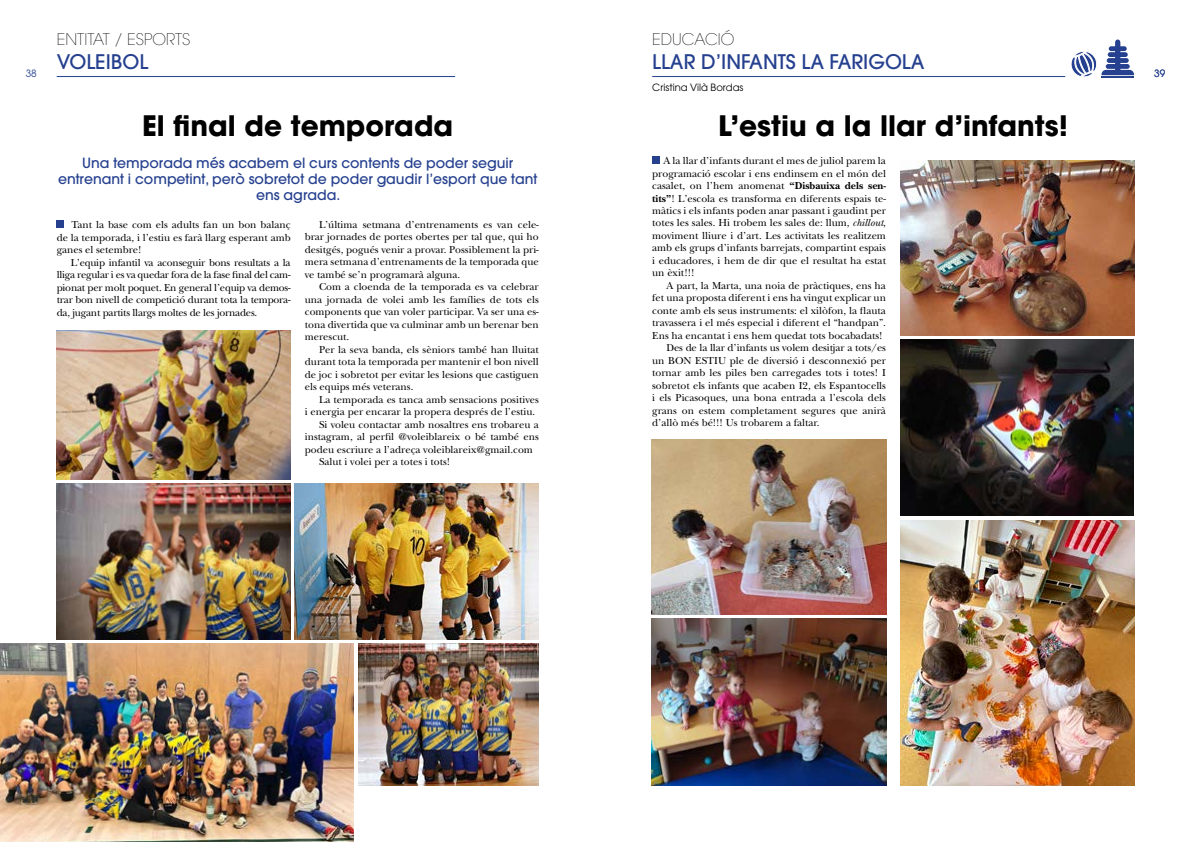
<style>
.page{position:relative;width:1191px;height:842px;background:#fff}
.page>*{position:absolute;margin:0;border:0;box-sizing:border-box;transform-origin:0 0}
.t1{font:700 28px "Avant Garde";color:#000}
.t2{font:500 20px "Avant Garde";color:#25408f}
.t3{font:200 16px "Avant Garde";color:#000}
.t4{font:500 14px/16px "Avant Garde";color:#25408f;text-align:center}
.t5{font:10.5px/12.5px "New Baskerville";color:#000;text-align:justify}
.t6{font:10px "Avant Garde";color:#000}
.t7{font:10px "Avant Garde";color:#25408f}
.s1{font-weight:700}
.s2{font-style:italic}
</style>
<div class="page">
<hr style="left:652px;top:76px;width:413px;height:1px;background:#25408f">
<hr style="left:1101px;top:76px;width:33px;height:2px;background:#25408f">
<svg style="left:1071px;top:40px;width:63px;height:37px"></svg>
<hr style="left:57px;top:76px;width:398px;height:1px;background:#25408f">
<div style="left:652px;top:157px;width:7px;height:7px;background:#25408f"></div>
<img style="left:652px;top:439px;width:234px;height:176px">
<img style="left:900px;top:160px;width:234px;height:176px">
<img style="left:900px;top:520px;width:234px;height:265px">
<img style="left:900px;top:340px;width:234px;height:175px">
<img style="left:652px;top:619px;width:234px;height:166px">
<div style="left:57px;top:221px;width:7px;height:7px;background:#25408f"></div>
<img style="left:0;top:643px;width:353px;height:199px">
<img style="left:295px;top:483px;width:244px;height:156px">
<img style="left:359px;top:643px;width:180px;height:142px">
<img style="left:57px;top:331px;width:234px;height:148px">
<img style="left:57px;top:483px;width:234px;height:156px">
<h3 class="t3" style="left:652px;top:29px;width:84px">EDUCACIÓ</h3>
<h2 class="t2" style="left:652px;top:49px;width:274px">LLAR D’INFANTS LA FARIGOLA</h2>
<h3 class="t3" style="left:57px;top:29px;width:135px">ENTITAT / ESPORTS</h3>
<h2 class="t2" style="left:57px;top:49px;width:93px">VOLEIBOL</h2>
<p class="t7" style="left:26px;top:67px;width:13px">38</p>
<p class="t7" style="left:1154px;top:67px;width:13px">39</p>
<h1 class="t1" style="left:142px;top:107px;width:312px">El final de temporada</h1>
<h3 class="t4" style="left:58px;top:154px;width:481px">Una temporada més acabem el curs contents de poder seguir entrenant i competint, però sobretot de poder gaudir l’esport que tant ens agrada.</h3>
<p class="t5" style="left:57px;top:218px;width:235px;text-indent:15px">Tant la base com els adults fan un bon balanç de la temporada, i l’estiu es farà llarg esperant amb ganes el setembre!</p>
<p class="t5" style="left:57px;top:256px;width:235px;text-indent:14px">L’equip infantil va aconseguir bons resultats a la lliga regular i es va quedar fora de la fase final del cam&shy;pionat per molt poquet. En general l’equip va demos&shy;trar bon nivell de competició durant tota la tempora&shy;da, jugant partits llargs moltes de les jornades.</p>
<p class="t5" style="left:305px;top:218px;width:235px;text-indent:14px">L’última setmana d’entrenaments es van cele&shy;brar jornades de portes obertes per tal que, qui ho desitgés, pogués venir a provar. Possiblement la pri&shy;mera setmana d’entrenaments de la temporada que ve també se’n programarà alguna.</p>
<p class="t5" style="left:305px;top:281px;width:235px;text-indent:14px">Com a cloenda de la temporada es va celebrar una jornada de volei amb les famílies de tots els components que van voler participar. Va ser una es&shy;tona divertida que va culminar amb un berenar ben merescut.</p>
<p class="t5" style="left:305px;top:343px;width:235px;text-indent:14px">Per la seva banda, els sèniors també han lluitat durant tota la temporada per mantenir el bon nivell de joc i sobretot per evitar les lesions que castiguen els equips més veterans.</p>
<p class="t5" style="left:319px;top:393px;width:221px">La temporada es tanca amb sensacions positives</p>
<p class="t5" style="left:305px;top:406px;width:232px">i energia per encarar la propera després de l’estiu.</p>
<p class="t5" style="left:319px;top:418px;width:221px">Si voleu contactar amb nosaltres ens trobareu a</p>
<p class="t5" style="left:305px;top:431px;width:235px">instagram, al perfil @voleiblareix o bé també ens</p>
<p class="t5" style="left:305px;top:443px;width:230px">podeu escriure a l’adreça voleiblareix@gmail.com</p>
<p class="t5" style="left:319px;top:456px;width:133px">Salut i volei per a totes i tots!</p>
<p class="t6" style="left:652px;top:81px;width:93px">Cristina Vilà Bordas</p>
<h1 class="t1" style="left:718px;top:107px;width:351px">L’estiu a la llar d’infants!</h1>
<p class="t5" style="left:652px;top:154px;width:235px;text-indent:11px">A la llar d’infants durant el mes de juliol parem la programació escolar i ens endinsem en el món del casalet, on l’hem anomenat <span class="s1">“Disbauixa dels sen&shy;tits”</span>! L’escola es transforma en diferents espais te&shy;màtics i els infants poden anar passant i gaudint per totes les sales. Hi trobem les sales de: llum, <span class="s2">chillout</span>, moviment lliure i d’art. Les activitats les realitzem amb els grups d’infants barrejats, compartint espais i educadores, i hem de dir que el resultat ha estat un èxit!!!</p>
<p class="t5" style="left:666px;top:279px;width:221px">A part, la Marta, una noia de pràctiques, ens ha</p>
<p class="t5" style="left:652px;top:292px;width:235px">fet una proposta diferent i ens ha vingut explicar un</p>
<p class="t5" style="left:652px;top:304px;width:235px">conte amb els seus instruments: el xilòfon, la flauta</p>
<p class="t5" style="left:652px;top:317px;width:235px">travassera i el més especial i diferent el “handpan”.</p>
<p class="t5" style="left:652px;top:329px;width:232px">Ens ha encantat i ens hem quedat tots bocabadats!</p>
<p class="t5" style="left:666px;top:342px;width:221px">Des de la llar d’infants us volem desitjar a tots/es</p>
<p class="t5" style="left:652px;top:354px;width:235px">un BON ESTIU ple de diversió i desconnexió per</p>
<p class="t5" style="left:652px;top:367px;width:235px">tornar amb les piles ben carregades tots i totes! I</p>
<p class="t5" style="left:652px;top:379px;width:235px">sobretot els infants que acaben I2, els Espantocells</p>
<p class="t5" style="left:652px;top:392px;width:235px">i els Picasoques, una bona entrada a l’escola dels</p>
<p class="t5" style="left:652px;top:404px;width:235px">grans on estem completament segures que anirà</p>
<p class="t5" style="left:652px;top:417px;width:169px">d’allò més bé!!! Us trobarem a faltar.</p>
</div>
